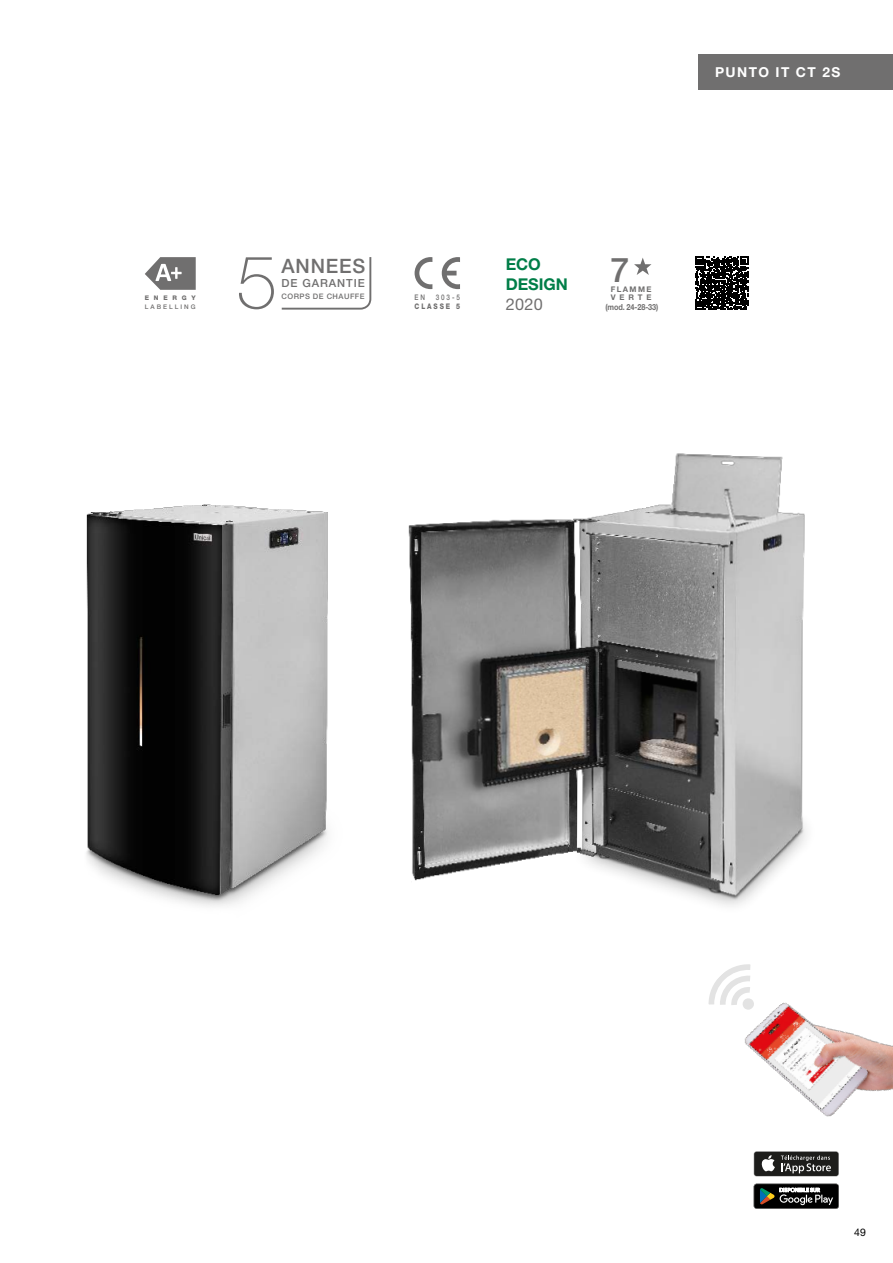
<style>
.page{position:relative;width:893px;height:1263px;background:#fff}
.page>*{position:absolute;margin:0;border:0;box-sizing:border-box;transform-origin:0 0}
.t1{font:500 33.9px "Helvetica Neue";color:#706f6f}
.t2{font:500 19.8px "Helvetica Neue";letter-spacing:.04em;color:#706f6f}
.t3{font:700 16.2px/19.8px "Helvetica Neue";color:#007e48}
.t4{font:16.2px "Helvetica Neue";color:#706f6f}
.t5{font:700 13.65px "Helvetica Neue";letter-spacing:.1em;color:#fff}
.t6{font:500 11.1px "Helvetica Neue";letter-spacing:.08em;color:#706f6f}
.t7{font:10.5px "Helvetica Neue";color:#000}
.t8{font:700 8.4px "Helvetica Neue";letter-spacing:-.02em;color:#706f6f;scale:.87 1}
.t9{font:700 7.8px/7.8px "Helvetica Neue";letter-spacing:.18em;color:#706f6f}
.t10{font:500 7.65px "Helvetica Neue";letter-spacing:.06em;color:#706f6f}
.t11{font:500 7.65px "Helvetica Neue";letter-spacing:.06em;color:#706f6f;scale:.83 1}
.t12{font:800 7.65px "Helvetica Neue";letter-spacing:.3em;color:#706f6f;scale:.83 1}
.t13{font:500 6.3px "Helvetica Neue";letter-spacing:.325em;color:#706f6f}
.t14{font:800 6.3px "Helvetica Neue";letter-spacing:.76em;color:#706f6f}
</style>
<div class="page">
<div style="left:698px;top:54px;width:195px;height:35px;background:#706f6f"></div>
<svg style="left:281px;top:257px;width:91px;height:53px"></svg>
<svg style="left:239px;top:257px;width:35px;height:52px"></svg>
<svg style="left:695px;top:257px;width:53px;height:53px"></svg>
<svg style="left:145px;top:257px;width:51px;height:33px"></svg>
<img style="left:408px;top:453px;width:398px;height:453px">
<img style="left:86px;top:504px;width:242px;height:402px">
<svg style="left:415px;top:257px;width:17px;height:32px"></svg>
<svg style="left:442px;top:257px;width:18px;height:32px"></svg>
<svg style="left:634px;top:258px;width:17px;height:17px"></svg>
<svg style="left:708px;top:968px;width:23px;height:37px"></svg>
<img style="left:731px;top:964px;width:162px;height:153px">
<div style="left:754px;top:1151px;width:85px;height:25px;background:#626261;border-radius:3px"></div>
<div style="left:754px;top:1152px;width:84px;height:24px;background:#1d1d1b;border-radius:2px"></div>
<svg style="left:761px;top:1155px;width:14px;height:16px"></svg>
<svg style="left:781px;top:1155px;width:50px;height:18px"></svg>
<svg style="left:754px;top:1183px;width:85px;height:26px;background:#393b39"></svg>
<h3 class="t5" style="left:715px;top:64px;width:127px">PUNTO IT CT 2S</h3>
<h2 class="t2" style="left:282px;top:254px;width:85px">ANNEES</h2>
<h3 class="t6" style="left:282px;top:277px;width:85px">DE GARANTIE</h3>
<p class="t14" style="left:145px;top:294px;width:52px">ENERGY</p>
<p class="t10" style="left:282px;top:292px;width:85px">CORPS DE CHAUFFE</p>
<p class="t13" style="left:145px;top:303px;width:52px">LABELLING</p>
<p class="t11" style="left:415px;top:293px;width:14px">E N</p>
<p class="t11" style="left:436px;top:293px;width:31px">303-5</p>
<p class="t12" style="left:415px;top:302px;width:56px">CLASSE 5</p>
<h3 class="t3" style="left:506px;top:254px;width:64px">ECO<br>DESIGN</h3>
<h3 class="t4" style="left:506px;top:294px;width:39px">2020</h3>
<h1 class="t1" style="left:610px;top:249px;width:20px">7</h1>
<p class="t9" style="left:611px;top:285px;width:42px">FLAMME<br>VERTE</p>
<p class="t8" style="left:605px;top:301px;width:62px">(mod. 24-28-33)</p>
<h3 class="t7" style="left:854px;top:1226px;width:13px">49</h3>
</div>
